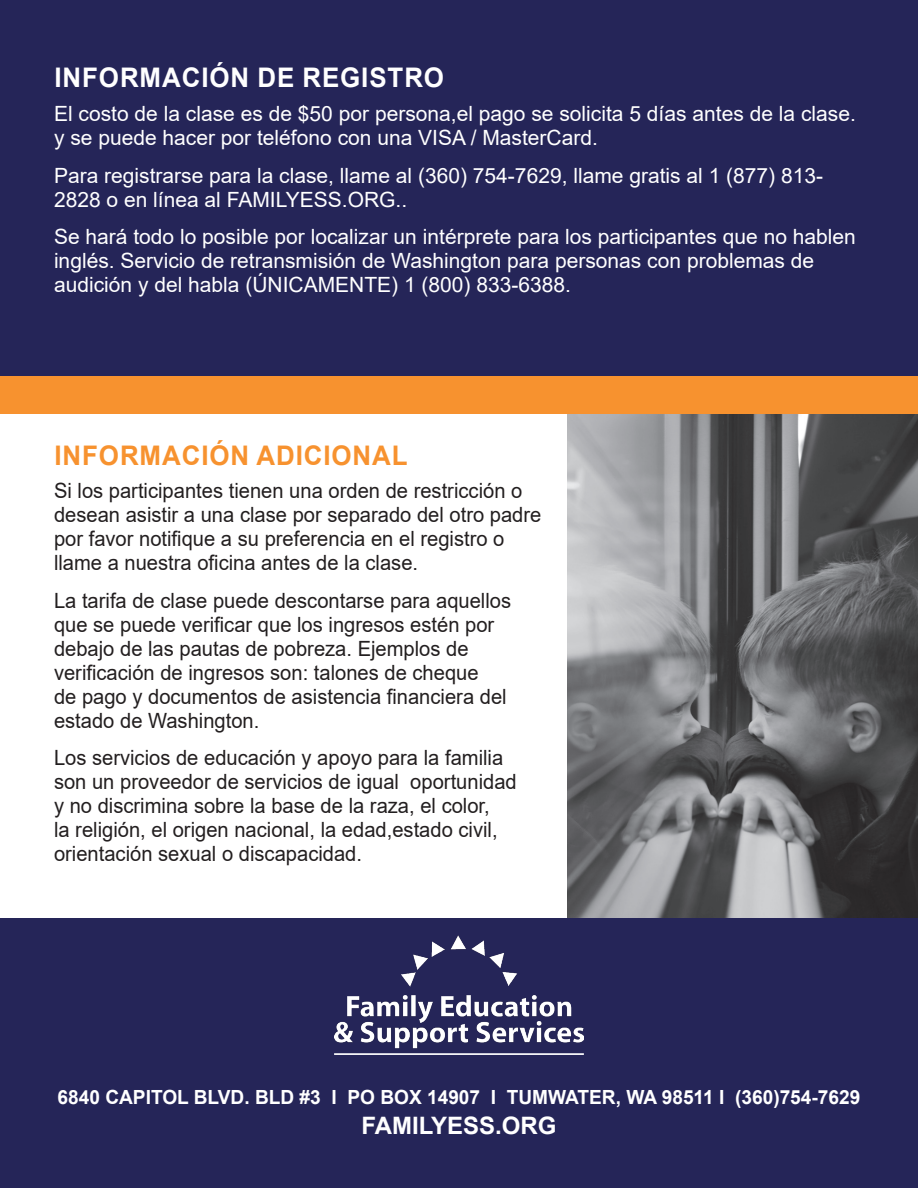
<style>
.page{position:relative;width:918px;height:1188px;background:#fff}
.page>*{position:absolute;margin:0;border:0;box-sizing:border-box;transform-origin:0 0}
.t1{font:700 27px "Arial";letter-spacing:.035em;color:#fff;scale:.96 1}
.t2{font:700 27px "Arial";letter-spacing:.035em;color:#f7922f;scale:.96 1}
.t3{font:700 24px "Arial";color:#fff}
.Paragraph_Style_1{font:21px/24px "Arial";color:#231f20;scale:.96 1}
.t4{font:21px/24px "Arial";color:#fff}
.t5{font:700 19.5px "Arial";color:#fff}
</style>
<div class="page">
<img style="left:567px;top:414px;width:351px;height:504px">
<div style="left:0;top:918px;width:918px;height:270px;background:#252558"></div>
<div style="left:0;top:0;width:918px;height:405px;background:#252558"></div>
<img style="left:334px;top:935px;width:250px;height:114px">
<div style="left:0;top:377px;width:918px;height:37px;background:#f7922f"></div>
<hr style="left:334px;top:1053px;width:250px;height:2px;background:#fff">
<p class="t1" style="left:54px;top:58px;width:407px">INFORMACIÓN DE REGISTRO</p>
<p class="t4" style="left:54px;top:102px;width:803px">El costo de la clase es de $50 por persona,el pago se solicita 5 días antes de la clase. y se puede hacer por teléfono con una VISA / MasterCard.</p>
<p class="t4" style="left:54px;top:163px;width:771px">Para registrarse para la clase, llame al (360) 754-7629, llame gratis al 1 (877) 813-<br>2828 o en línea al FAMILYESS.ORG..</p>
<p class="t4" style="left:54px;top:225px;width:803px">Se hará todo lo posible por localizar un intérprete para los participantes que no hablen inglés. Servicio de retransmisión de Washington para personas con problemas de audición y del habla (ÚNICAMENTE) 1 (800) 833-6388.</p>
<p class="t2" style="left:54px;top:437px;width:369px">INFORMACIÓN ADICIONAL</p>
<p class="Paragraph_Style_1" style="left:54px;top:479px;width:509px">Si los participantes tienen una orden de restricción o desean asistir a una clase por separado del otro padre por favor notifique a su preferencia en el registro o llame a nuestra oficina antes de la clase.</p>
<p class="Paragraph_Style_1" style="left:54px;top:588px;width:478px">La tarifa de clase puede descontarse para aquellos que se puede verificar que los ingresos estén por debajo de las pautas de pobreza. Ejemplos de verificación de ingresos son: talones de cheque<br>de pago y documentos de asistencia financiera del estado de Washington.</p>
<p class="Paragraph_Style_1" style="left:54px;top:746px;width:484px">Los servicios de educación y apoyo para la familia son un proveedor de servicios de igual oportunidad y no discrimina sobre la base de la raza, el color,<br>la religión, el origen nacional, la edad,estado civil, orientación sexual o discapacidad.</p>
<p class="t5" style="left:58px;top:1083px;width:804px">6840 CAPITOL BLVD. BLD #3 I PO BOX 14907 I TUMWATER, WA 98511 I (360)754-7629</p>
<p class="t3" style="left:361px;top:1109px;width:197px">FAMILYESS.ORG</p>
</div>
